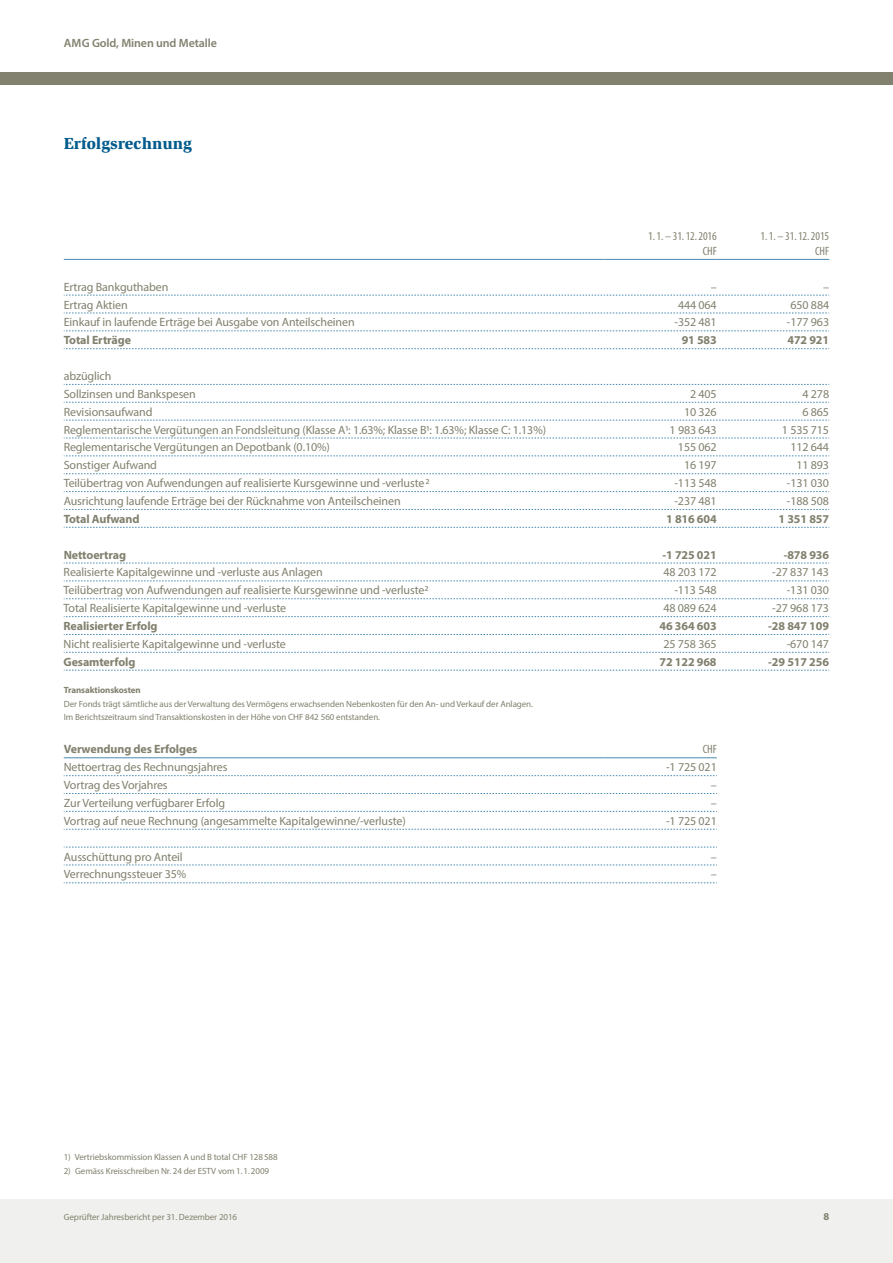
<style>
.page{position:relative;width:893px;height:1263px;background:#fff}
.page>*{position:absolute;margin:0;border:0;box-sizing:border-box;transform-origin:0 0}
.t1{font:900 16.5px "Slimbach";color:#005b8d}
.t2{font:12px/18px "Myriad Pro";letter-spacing:-.01em;color:#82806e}
.t3{font:700 12px "Myriad Pro";letter-spacing:-.01em;color:#82806e}
.t4{font:condensed 12px/15px "Myriad Pro";letter-spacing:-.005em;color:#82806e;text-align:right}
.t5{font:600 12px "Myriad Pro";letter-spacing:-.01em;color:#82806e}
.t6{font:700 10.5px "Myriad Pro";color:#82806e}
.t7{font:9px/13.5px "Myriad Pro";letter-spacing:-.01em;color:#82806e}
.t8{font:700 9px "Myriad Pro";letter-spacing:-.01em;color:#82806e}
</style>
<div class="page">
<div style="left:0;top:1199px;width:893px;height:64px;background:#f0f1ee"></div>
<div style="left:0;top:72px;width:893px;height:13px;background:#82806e"></div>
<hr style="left:64px;top:259px;width:540px;height:1px;background:#488bb4">
<hr style="left:604px;top:259px;width:113px;height:1px;background:#488bb4">
<hr style="left:717px;top:259px;width:112px;height:1px;background:#488bb4">
<svg style="left:64px;top:402px;width:765px;height:1px"></svg>
<svg style="left:64px;top:420px;width:765px;height:1px"></svg>
<svg style="left:64px;top:438px;width:765px;height:1px"></svg>
<svg style="left:64px;top:456px;width:765px;height:1px"></svg>
<svg style="left:64px;top:473px;width:765px;height:1px"></svg>
<svg style="left:64px;top:491px;width:765px;height:1px"></svg>
<svg style="left:64px;top:581px;width:765px;height:1px"></svg>
<svg style="left:64px;top:598px;width:765px;height:1px"></svg>
<svg style="left:64px;top:295px;width:765px;height:1px"></svg>
<svg style="left:64px;top:313px;width:765px;height:1px"></svg>
<svg style="left:64px;top:384px;width:765px;height:1px"></svg>
<svg style="left:64px;top:331px;width:765px;height:1px"></svg>
<svg style="left:64px;top:348px;width:765px;height:1px"></svg>
<svg style="left:64px;top:509px;width:765px;height:1px"></svg>
<svg style="left:64px;top:527px;width:765px;height:1px"></svg>
<svg style="left:64px;top:652px;width:765px;height:1px"></svg>
<svg style="left:64px;top:616px;width:765px;height:1px"></svg>
<svg style="left:64px;top:634px;width:765px;height:1px"></svg>
<svg style="left:64px;top:563px;width:765px;height:1px"></svg>
<svg style="left:64px;top:670px;width:765px;height:1px"></svg>
<hr style="left:64px;top:757px;width:540px;height:1px;background:#488bb4">
<hr style="left:604px;top:757px;width:113px;height:1px;background:#488bb4">
<svg style="left:64px;top:793px;width:653px;height:1px"></svg>
<svg style="left:64px;top:811px;width:653px;height:1px"></svg>
<svg style="left:64px;top:829px;width:653px;height:1px"></svg>
<svg style="left:64px;top:847px;width:653px;height:1px"></svg>
<svg style="left:64px;top:865px;width:653px;height:1px"></svg>
<svg style="left:64px;top:882px;width:653px;height:1px"></svg>
<svg style="left:64px;top:775px;width:653px;height:1px"></svg>
<p class="t5" style="left:64px;top:36px;width:155px">AMG Gold, Minen und Metalle</p>
<h1 class="t1" style="left:64px;top:133px;width:130px">Erfolgsrechnung</h1>
<p class="t4" style="left:648px;top:229px;width:70px">1.1. – 31.12.2016<br>CHF</p>
<p class="t4" style="left:761px;top:229px;width:70px">1.1. – 31.12.2015<br>CHF</p>
<p class="t2" style="left:64px;top:277px;width:106px">Ertrag Bankguthaben</p>
<p class="t2" style="left:711px;top:277px;width:7px">–</p>
<p class="t2" style="left:823px;top:277px;width:7px">–</p>
<p class="t2" style="left:64px;top:295px;width:65px">Ertrag Aktien</p>
<p class="t2" style="left:678px;top:295px;width:40px">444 064</p>
<p class="t2" style="left:790px;top:295px;width:40px">650 884</p>
<p class="t2" style="left:64px;top:313px;width:292px">Einkauf in laufende Erträge bei Ausgabe von Anteilscheinen</p>
<p class="t2" style="left:674px;top:313px;width:44px">-352 481</p>
<p class="t2" style="left:787px;top:313px;width:44px">-177 963</p>
<p class="t3" style="left:64px;top:332px;width:69px">Total Erträge</p>
<p class="t3" style="left:682px;top:332px;width:37px">91 583</p>
<p class="t3" style="left:787px;top:332px;width:43px">472 921</p>
<p class="t2" style="left:64px;top:367px;width:134px">abzüglich<br>Sollzinsen und Bankspesen</p>
<p class="t2" style="left:690px;top:385px;width:28px">2 405</p>
<p class="t2" style="left:802px;top:385px;width:28px">4 278</p>
<p class="t2" style="left:64px;top:402px;width:90px">Revisionsaufwand</p>
<p class="t2" style="left:684px;top:402px;width:34px">10 326</p>
<p class="t2" style="left:802px;top:402px;width:28px">6 865</p>
<p class="t2" style="left:64px;top:420px;width:484px">Reglementarische Vergütungen an Fondsleitung (Klasse A1: 1.63%; Klasse B1: 1.63%; Klasse C: 1.13%)</p>
<p class="t2" style="left:669px;top:420px;width:49px">1 983 643</p>
<p class="t2" style="left:782px;top:420px;width:49px">1 535 715</p>
<p class="t2" style="left:64px;top:438px;width:268px">Reglementarische Vergütungen an Depotbank (0.10%)</p>
<p class="t2" style="left:678px;top:438px;width:40px">155 062</p>
<p class="t2" style="left:790px;top:438px;width:40px">112 644</p>
<p class="t2" style="left:64px;top:456px;width:95px">Sonstiger Aufwand</p>
<p class="t2" style="left:684px;top:456px;width:34px">16 197</p>
<p class="t2" style="left:796px;top:456px;width:34px">11 893</p>
<p class="t2" style="left:64px;top:474px;width:367px">Teilübertrag von Aufwendungen auf realisierte Kursgewinne und -verluste2</p>
<p class="t2" style="left:674px;top:474px;width:44px">-113 548</p>
<p class="t2" style="left:787px;top:474px;width:44px">-131 030</p>
<p class="t2" style="left:64px;top:492px;width:338px">Ausrichtung laufende Erträge bei der Rücknahme von Anteilscheinen</p>
<p class="t2" style="left:674px;top:492px;width:44px">-237 481</p>
<p class="t2" style="left:787px;top:492px;width:44px">-188 508</p>
<p class="t3" style="left:64px;top:511px;width:77px">Total Aufwand</p>
<p class="t3" style="left:666px;top:511px;width:52px">1 816 604</p>
<p class="t3" style="left:779px;top:511px;width:52px">1 351 857</p>
<p class="t3" style="left:64px;top:547px;width:64px">Nettoertrag</p>
<p class="t3" style="left:662px;top:547px;width:56px">-1 725 021</p>
<p class="t3" style="left:784px;top:547px;width:47px">-878 936</p>
<p class="t2" style="left:64px;top:563px;width:261px">Realisierte Kapitalgewinne und -verluste aus Anlagen</p>
<p class="t2" style="left:663px;top:563px;width:55px">48 203 172</p>
<p class="t2" style="left:772px;top:563px;width:58px">-27 837 143</p>
<p class="t2" style="left:64px;top:581px;width:366px">Teilübertrag von Aufwendungen auf realisierte Kursgewinne und -verluste2</p>
<p class="t2" style="left:674px;top:581px;width:44px">-113 548</p>
<p class="t2" style="left:787px;top:581px;width:44px">-131 030</p>
<p class="t2" style="left:64px;top:599px;width:224px">Total Realisierte Kapitalgewinne und -verluste</p>
<p class="t2" style="left:663px;top:599px;width:55px">48 089 624</p>
<p class="t2" style="left:772px;top:599px;width:58px">-27 968 173</p>
<p class="t3" style="left:64px;top:618px;width:96px">Realisierter Erfolg</p>
<p class="t3" style="left:660px;top:618px;width:59px">46 364 603</p>
<p class="t3" style="left:768px;top:618px;width:62px">-28 847 109</p>
<p class="t2" style="left:64px;top:635px;width:224px">Nicht realisierte Kapitalgewinne und -verluste</p>
<p class="t2" style="left:663px;top:635px;width:55px">25 758 365</p>
<p class="t2" style="left:787px;top:635px;width:44px">-670 147</p>
<p class="t3" style="left:64px;top:654px;width:73px">Gesamterfolg</p>
<p class="t3" style="left:660px;top:654px;width:59px">72 122 968</p>
<p class="t3" style="left:768px;top:654px;width:62px">-29 517 256</p>
<p class="t8" style="left:64px;top:684px;width:79px">Transaktionskosten</p>
<p class="t7" style="left:64px;top:697px;width:471px">Der Fonds trägt sämtliche aus der Verwaltung des Vermögens erwachsenden Nebenkosten für den An- und Verkauf der Anlagen.<br>Im Berichtszeitraum sind Transaktionskosten in der Höhe von CHF 842 560 entstanden.</p>
<p class="t3" style="left:64px;top:741px;width:135px">Verwendung des Erfolges</p>
<p class="t4" style="left:703px;top:742px;width:16px">CHF</p>
<p class="t2" style="left:64px;top:758px;width:165px">Nettoertrag des Rechnungsjahres</p>
<p class="t2" style="left:666px;top:758px;width:52px">-1 725 021</p>
<p class="t2" style="left:64px;top:776px;width:105px">Vortrag des Vorjahres</p>
<p class="t2" style="left:711px;top:776px;width:7px">–</p>
<p class="t2" style="left:64px;top:794px;width:163px">Zur Verteilung verfügbarer Erfolg</p>
<p class="t2" style="left:711px;top:794px;width:7px">–</p>
<p class="t2" style="left:64px;top:811px;width:344px">Vortrag auf neue Rechnung (angesammelte Kapitalgewinne/-verluste)</p>
<p class="t2" style="left:666px;top:811px;width:52px">-1 725 021</p>
<p class="t2" style="left:64px;top:847px;width:121px">Ausschüttung pro Anteil</p>
<p class="t2" style="left:711px;top:847px;width:7px">–</p>
<p class="t2" style="left:64px;top:865px;width:124px">Verrechnungssteuer 35%</p>
<p class="t2" style="left:711px;top:865px;width:7px">–</p>
<p class="t7" style="left:64px;top:1150px;width:215px">1) Vertriebskommission Klassen A und B total CHF 128588</p>
<p class="t7" style="left:64px;top:1164px;width:207px">2) Gemäss Kreisschreiben Nr. 24 der ESTV vom 1.1.2009</p>
<p class="t7" style="left:64px;top:1210px;width:175px">Geprüfter Jahresbericht per 31. Dezember 2016</p>
<p class="t6" style="left:823px;top:1210px;width:7px">8</p>
</div>
